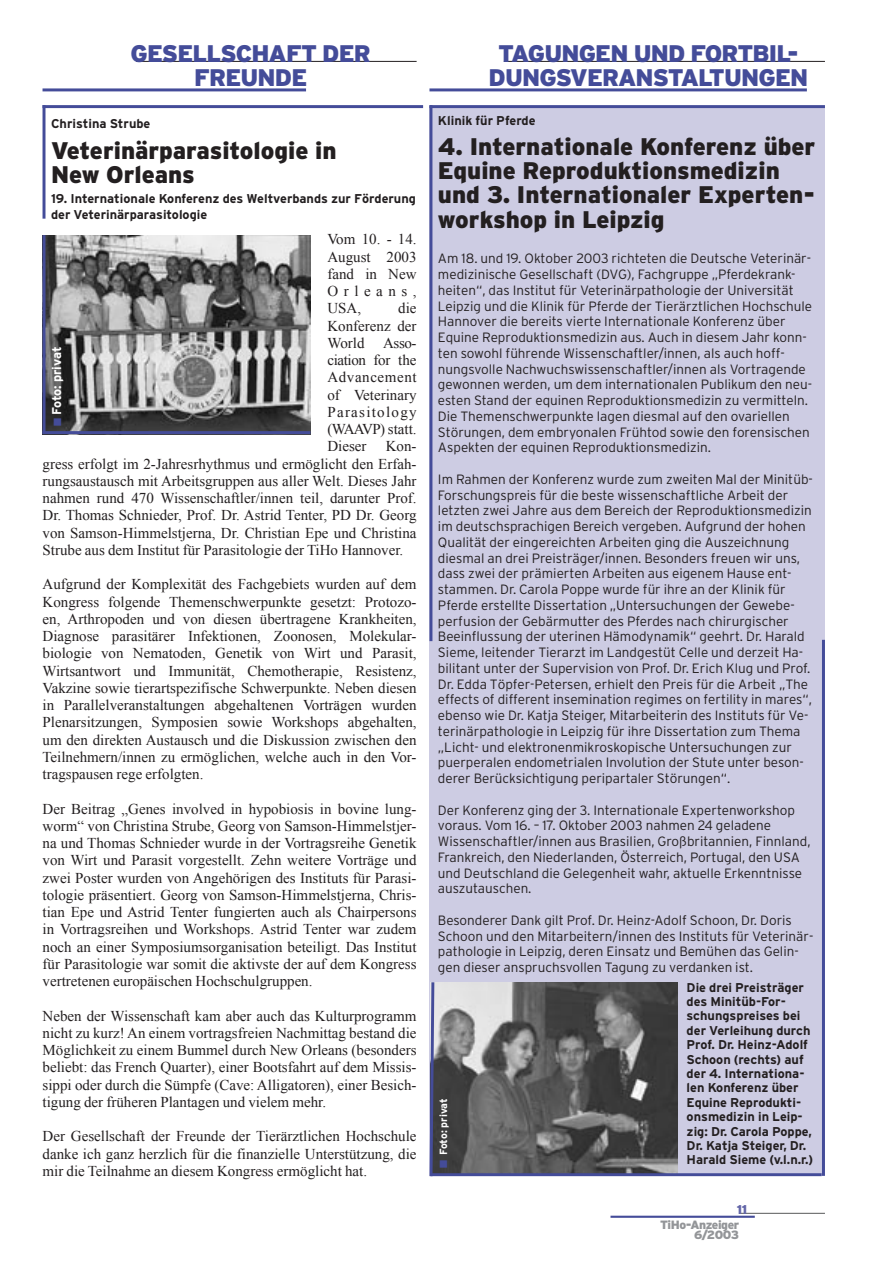
<style>
.page{position:relative;width:893px;height:1263px;background:#fff}
.page>*{position:absolute;margin:0;border:0;box-sizing:border-box;transform-origin:0 0}
.t1{font:900 24px/24px "Interstate";color:#231f20}
.t2{font:900 24px/24.2px "Interstate";letter-spacing:-.035em;color:#444c99;text-align:center}
.t3{font:15px/17.2px "Times New Roman";color:#231f20;text-align:justify}
.t4{font:300 13.5px/15.8px "Interstate";color:#231f20}
.t5{font:700 12.75px/14.4px "Interstate";color:#231f20}
.t6{font:700 12.75px "Interstate";letter-spacing:-.005em;color:#fff}
.t7{font:900 12.75px "Interstate";color:#6366a8}
.t8{font:900 12px/10.5px "Interstate";letter-spacing:-.035em;color:#939598;text-align:right}
.t9{font:700 10.5px "Interstate";letter-spacing:-.005em;color:#fff}
</style>
<div class="page">
<hr style="left:740px;top:1213px;width:85px;height:1px;background:#57585a">
<hr style="left:610px;top:1216px;width:145px;height:2px;background:#444c99">
<hr style="left:43px;top:105px;width:2px;height:114px;background:#444c99">
<hr style="left:43px;top:105px;width:380px;height:3px;background:#444c99">
<hr style="left:136px;top:61px;width:281px;height:1px;background:#231f20">
<hr style="left:43px;top:88px;width:263px;height:3px;background:#444c99">
<hr style="left:504px;top:61px;width:321px;height:1px;background:#231f20">
<hr style="left:429px;top:88px;width:378px;height:3px;background:#444c99">
<div style="left:429px;top:106px;width:396px;height:1070px;background:#cdcce3"></div>
<hr style="left:429px;top:105px;width:3px;height:536px;background:#444c99">
<hr style="left:429px;top:105px;width:396px;height:3px;background:#444c99">
<hr style="left:822px;top:640px;width:3px;height:536px;background:#444c99">
<img style="left:45px;top:235px;width:265px;height:196px">
<hr style="left:43px;top:235px;width:2px;height:199px;background:#444c99">
<hr style="left:43px;top:431px;width:267px;height:3px;background:#444c99">
<img style="left:447px;top:982px;width:230px;height:191px">
<hr style="left:431px;top:1173px;width:391px;height:3px;background:#444c99">
<svg style="left:54px;top:418px;width:7px;height:7px"></svg>
<svg style="left:429px;top:982px;width:18px;height:195px;background:#707180"></svg>
<h1 class="t2" style="left:131px;top:41px;width:242px">GESELLSCHAFT DER<br>FREUNDE</h1>
<h1 class="t2" style="left:489px;top:41px;width:321px">TAGUNGEN UND FORTBIL-<br>DUNGSVERANSTALTUNGEN</h1>
<p class="t5" style="left:438px;top:113px;width:99px">Klinik für Pferde</p>
<h1 class="t1" style="left:438px;top:135px;width:379px">4. Internationale Konferenz über<br>Equine Reproduktionsmedizin und 3. Internationaler Experten&shy;workshop in Leipzig</h1>
<p class="t4" style="left:438px;top:250px;width:376px">Am 18. und 19. Oktober 2003 richteten die Deutsche Veterinär&shy;medizinische Gesellschaft (DVG), Fachgruppe „Pferdekrank&shy;heiten“, das Institut für Veterinärpathologie der Universität Leipzig und die Klinik für Pferde der Tierärztlichen Hochschule Hannover die bereits vierte Internationale Konferenz über Equine Reproduktionsmedizin aus. Auch in diesem Jahr konn&shy;ten sowohl führende Wissenschaftler/innen, als auch hoff&shy;nungsvolle Nachwuchswissenschaftler/innen als Vortragende gewonnen werden, um dem internationalen Publikum den neu&shy;esten Stand der equinen Reproduktionsmedizin zu vermitteln.<br>Die Themenschwerpunkte lagen diesmal auf den ovariellen Störungen, dem embryonalen Frühtod sowie den forensischen Aspekten der equinen Reproduktionsmedizin.</p>
<p class="t4" style="left:438px;top:471px;width:376px">Im Rahmen der Konferenz wurde zum zweiten Mal der Minitüb-Forschungspreis für die beste wissenschaftliche Arbeit der letzten zwei Jahre aus dem Bereich der Reproduktionsmedizin im deutschsprachigen Bereich vergeben. Aufgrund der hohen Qualität der eingereichten Arbeiten ging die Auszeichnung diesmal an drei Preisträger/innen. Besonders freuen wir uns, dass zwei der prämierten Arbeiten aus eigenem Hause ent&shy;stammen. Dr. Carola Poppe wurde für ihre an der Klinik für Pferde erstellte Dissertation „Untersuchungen der Gewebe&shy;perfusion der Gebärmutter des Pferdes nach chirurgischer Beeinflussung der uterinen Hämodynamik“ geehrt. Dr. Harald Sieme, leitender Tierarzt im Landgestüt Celle und derzeit Ha&shy;bilitant unter der Supervision von Prof. Dr. Erich Klug und Prof.<br>Dr. Edda Töpfer-Petersen, erhielt den Preis für die Arbeit „The effects of different insemination regimes on fertility in mares“, ebenso wie Dr. Katja Steiger, Mitarbeiterin des Instituts für Ve&shy;terinärpathologie in Leipzig für ihre Dissertation zum Thema „Licht- und elektronenmikroskopische Untersuchungen zur puerperalen endometrialen Involution der Stute unter beson&shy;derer Berücksichtigung peripartaler Störungen“.</p>
<p class="t4" style="left:438px;top:802px;width:374px">Der Konferenz ging der 3. Internationale Expertenworkshop voraus. Vom 16. – 17. Oktober 2003 nahmen 24 geladene Wissenschaftler/innen aus Brasilien, Großbritannien, Finnland, Frankreich, den Niederlanden, Österreich, Portugal, den USA und Deutschland die Gelegenheit wahr, aktuelle Erkenntnisse auszutauschen.</p>
<p class="t4" style="left:438px;top:912px;width:377px">Besonderer Dank gilt Prof. Dr. Heinz-Adolf Schoon, Dr. Doris Schoon und den Mitarbeitern/innen des Instituts für Veterinär&shy;pathologie in Leipzig, deren Einsatz und Bemühen das Gelin&shy;gen dieser anspruchsvollen Tagung zu verdanken ist.</p>
<p class="t5" style="left:51px;top:117px;width:101px">Christina Strube</p>
<h1 class="t1" style="left:51px;top:138px;width:287px">Veterinärparasitologie in<br>New Orleans</h1>
<p class="t5" style="left:51px;top:190px;width:366px;line-height:15.8px">19. Internationale Konferenz des Weltverbands zur Förderung der Veterinärparasitologie</p>
<p class="t3" style="left:327px;top:230px;width:91px">Vom 10. - 14.<br>August 2003 fand in New Orleans, USA,</p>
<p class="t3" style="left:327px;top:299px;width:91px;text-indent:71px">die Konferenz der World Asso&shy;ciation for the Advancement of Veterinary Parasitology (WAAVP) statt.<br>Dieser</p>
<p class="t6" style="left:50px;top:415px;width:70px;rotate:-90deg">Foto: privat</p>
<p class="t3" style="left:43px;top:437px;width:376px;text-indent:343px">Kon&shy;gress erfolgt im 2-Jahresrhythmus und ermöglicht den Erfah&shy;rungsaustausch mit Arbeitsgruppen aus aller Welt. Dieses Jahr nahmen rund 470 Wissenschaftler/innen teil, darunter Prof.<br>Dr. Thomas Schnieder, Prof. Dr. Astrid Tenter, PD Dr. Georg von Samson-Himmelstjerna, Dr. Christian Epe und Christina Strube aus dem Institut für Parasitologie der TiHo Hannover.</p>
<p class="t3" style="left:43px;top:575px;width:376px">Aufgrund der Komplexität des Fachgebiets wurden auf dem Kongress folgende Themenschwerpunkte gesetzt: Protozo&shy;en, Arthropoden und von diesen übertragene Krankheiten, Diagnose parasitärer Infektionen, Zoonosen, Molekular&shy;biologie von Nematoden, Genetik von Wirt und Parasit, Wirtsantwort und Immunität, Chemotherapie, Resistenz, Vakzine sowie tierartspezifische Schwerpunkte. Neben diesen in Parallelveranstaltungen abgehaltenen Vorträgen wurden Plenarsitzungen, Symposien sowie Workshops abgehalten, um den direkten Austausch und die Diskussion zwischen den Teilnehmern/innen zu ermöglichen, welche auch in den Vor&shy;tragspausen rege erfolgten.</p>
<p class="t3" style="left:43px;top:800px;width:376px">Der Beitrag „Genes involved in hypobiosis in bovine lung&shy;worm“ von Christina Strube, Georg von Samson-Himmelstjer&shy;na und Thomas Schnieder wurde in der Vortragsreihe Genetik von Wirt und Parasit vorgestellt. Zehn weitere Vorträge und zwei Poster wurden von Angehörigen des Instituts für Parasi&shy;tologie präsentiert. Georg von Samson-Himmelstjerna, Chris&shy;tian Epe und Astrid Tenter fungierten auch als Chairpersons in Vortragsreihen und Workshops. Astrid Tenter war zudem noch an einer Symposiumsorganisation beteiligt. Das Institut für Parasitologie war somit die aktivste der auf dem Kongress vertretenen europäischen Hochschulgruppen.</p>
<p class="t3" style="left:43px;top:1007px;width:376px">Neben der Wissenschaft kam aber auch das Kulturprogramm nicht zu kurz! An einem vortragsfreien Nachmittag bestand die Möglichkeit zu einem Bummel durch New Orleans (besonders beliebt: das French Quarter), einer Bootsfahrt auf dem Missis&shy;sippi oder durch die Sümpfe (Cave: Alligatoren), einer Besich&shy;tigung der früheren Plantagen und vielem mehr.</p>
<p class="t3" style="left:43px;top:1127px;width:376px">Der Gesellschaft der Freunde der Tierärztlichen Hochschule danke ich ganz herzlich für die finanzielle Unterstützung, die mir die Teilnahme an diesem Kongress ermöglicht hat.</p>
<p class="t5" style="left:687px;top:980px;width:128px">Die drei Preisträger des Minitüb-For&shy;schungspreises bei der Verleihung durch<br>Prof. Dr. Heinz-Adolf<br>Schoon (rechts) auf der 4. Internationa&shy;len Konferenz über<br>Equine Reprodukti&shy;onsmedizin in Leip&shy;zig: Dr. Carola Poppe,<br>Dr. Katja Steiger, Dr.<br>Harald Sieme (v.l.n.r.)</p>
<p class="t9" style="left:438px;top:1155px;width:58px;rotate:-90deg">Foto: privat</p>
<p class="t7" style="left:737px;top:1202px;width:12px">11</p>
<p class="t8" style="left:660px;top:1219px;width:81px">TiHo-Anzeiger<br>6/2003</p>
</div>
